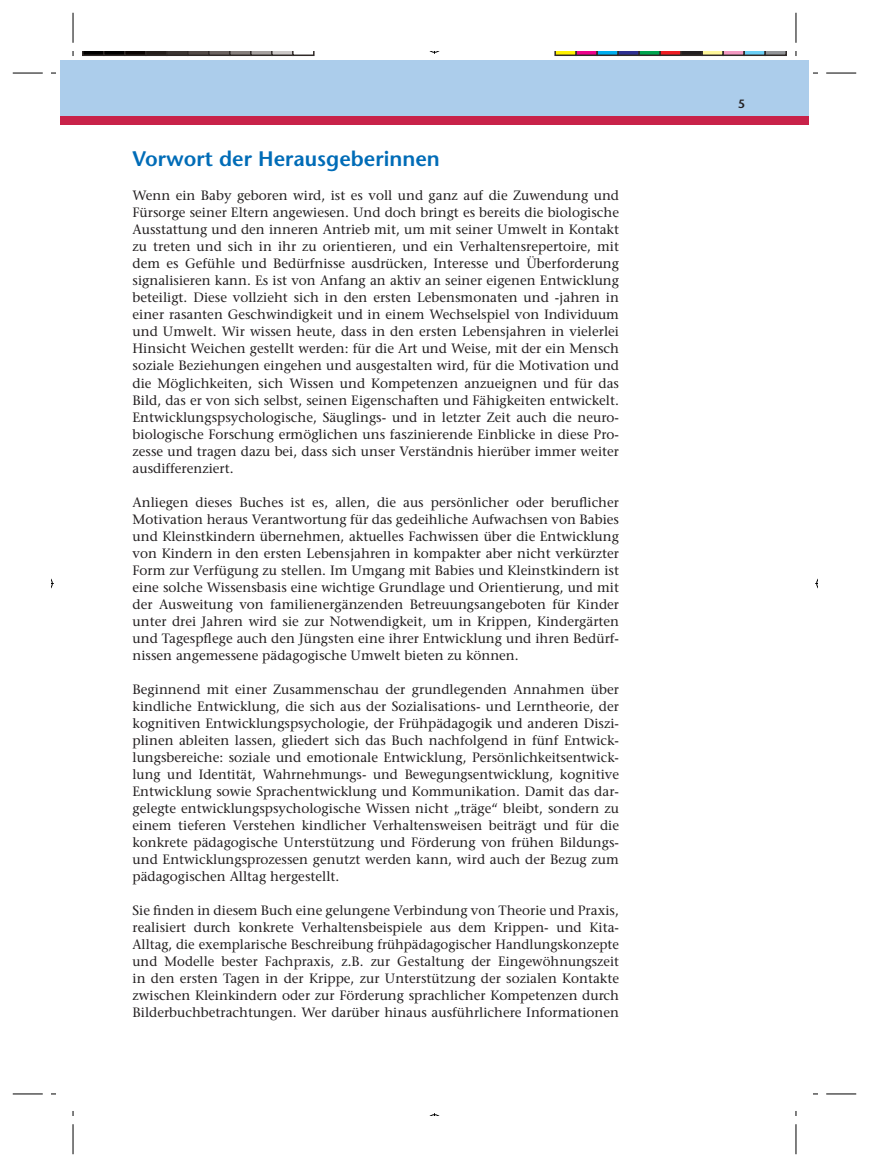
<style>
.page{position:relative;width:869px;height:1167px;background:#fff}
.page>*{position:absolute;margin:0;border:0;box-sizing:border-box;transform-origin:0 0}
.t1{font:600 21px "Stone Sans";color:#006cb7}
.t2{font:13.5px/17px "Stone Serif";color:#231f20;text-align:justify}
.t3{font:600 12px "Stone Sans";color:#231f20}
</style>
<div class="page">
<div style="left:73px;top:73px;width:736px;height:51px;background:#c82249"></div>
<div style="left:60px;top:73px;width:13px;height:51px;background:#c82249"></div>
<div style="left:60px;top:60px;width:13px;height:56px;background:#accdeb"></div>
<div style="left:73px;top:60px;width:736px;height:56px;background:#accdeb"></div>
<svg style="left:82px;top:52px;width:233px;height:4px"></svg>
<svg style="left:554px;top:52px;width:233px;height:4px"></svg>
<hr style="left:13px;top:1093px;width:30px;height:1px;background:#000">
<hr style="left:73px;top:1124px;width:1px;height:30px;background:#000">
<hr style="left:796px;top:1124px;width:1px;height:30px;background:#000">
<hr style="left:826px;top:1093px;width:30px;height:1px;background:#000">
<hr style="left:826px;top:73px;width:30px;height:1px;background:#000">
<hr style="left:796px;top:13px;width:1px;height:30px;background:#000">
<hr style="left:73px;top:13px;width:1px;height:30px;background:#000">
<hr style="left:13px;top:73px;width:30px;height:1px;background:#000">
<p class="t1" style="left:133px;top:152px;width:309px">Vorwort der Herausgeberinnen</p>
<p class="t2" style="left:133px;top:189px;width:488px">Wenn ein Baby geboren wird, ist es voll und ganz auf die Zuwendung und Fürsorge seiner Eltern angewiesen. Und doch bringt es bereits die biologische Ausstattung und den inneren Antrieb mit, um mit seiner Umwelt in Kontakt zu treten und sich in ihr zu orientieren, und ein Verhaltensrepertoire, mit dem es Gefühle und Bedürfnisse ausdrücken, Interesse und Überforderung signalisieren kann. Es ist von Anfang an aktiv an seiner eigenen Entwicklung beteiligt. Diese vollzieht sich in den ersten Lebensmonaten und -jahren in einer rasanten Geschwindigkeit und in einem Wechselspiel von Individuum und Umwelt. Wir wissen heute, dass in den ersten Lebensjahren in vielerlei Hinsicht Weichen gestellt werden: für die Art und Weise, mit der ein Mensch soziale Beziehungen eingehen und ausgestalten wird, für die Motivation und die Möglichkeiten, sich Wissen und Kompetenzen anzueignen und für das Bild, das er von sich selbst, seinen Eigenschaften und Fähigkeiten entwickelt.<br>Entwicklungspsychologische, Säuglings- und in letzter Zeit auch die neuro&shy;biologische Forschung ermöglichen uns faszinierende Einblicke in diese Pro&shy;zesse und tragen dazu bei, dass sich unser Verständnis hierüber immer weiter ausdifferenziert.</p>
<p class="t2" style="left:133px;top:495px;width:488px">Anliegen dieses Buches ist es, allen, die aus persönlicher oder beruflicher Motivation heraus Verantwortung für das gedeihliche Aufwachsen von Babies und Kleinstkindern übernehmen, aktuelles Fachwissen über die Entwicklung von Kindern in den ersten Lebensjahren in kompakter aber nicht verkürzter Form zur Verfügung zu stellen. Im Umgang mit Babies und Kleinstkindern ist eine solche Wissensbasis eine wichtige Grundlage und Orientierung, und mit der Ausweitung von familienergänzenden Betreuungsangeboten für Kinder unter drei Jahren wird sie zur Notwendigkeit, um in Krippen, Kindergärten und Tagespflege auch den Jüngsten eine ihrer Entwicklung und ihren Bedürf&shy;nissen angemessene pädagogische Umwelt bieten zu können.</p>
<p class="t2" style="left:133px;top:682px;width:488px">Beginnend mit einer Zusammenschau der grundlegenden Annahmen über kindliche Entwicklung, die sich aus der Sozialisations- und Lerntheorie, der kognitiven Entwicklungspsychologie, der Frühpädagogik und anderen Diszi&shy;plinen ableiten lassen, gliedert sich das Buch nachfolgend in fünf Entwick&shy;lungsbereiche: soziale und emotionale Entwicklung, Persönlichkeitsentwick&shy;lung und Identität, Wahrnehmungs- und Bewegungsentwicklung, kognitive Entwicklung sowie Sprachentwicklung und Kommunikation. Damit das dar&shy;gelegte entwicklungspsychologische Wissen nicht „träge“ bleibt, sondern zu einem tieferen Verstehen kindlicher Verhaltensweisen beiträgt und für die konkrete pädagogische Unterstützung und Förderung von frühen Bildungs&shy;und Entwicklungsprozessen genutzt werden kann, wird auch der Bezug zum pädagogischen Alltag hergestellt.</p>
<p class="t2" style="left:133px;top:903px;width:488px">Sie finden in diesem Buch eine gelungene Verbindung von Theorie und Praxis, realisiert durch konkrete Verhaltensbeispiele aus dem Krippen- und Kita-Alltag, die exemplarische Beschreibung frühpädagogischer Handlungskonzepte und Modelle bester Fachpraxis, z.B. zur Gestaltung der Eingewöhnungszeit in den ersten Tagen in der Krippe, zur Unterstützung der sozialen Kontakte zwischen Kleinkindern oder zur Förderung sprachlicher Kompetenzen durch Bilderbuchbetrachtungen. Wer darüber hinaus ausführlichere Informationen</p>
<p class="t3" style="left:738px;top:100px;width:8px">5</p>
</div>
